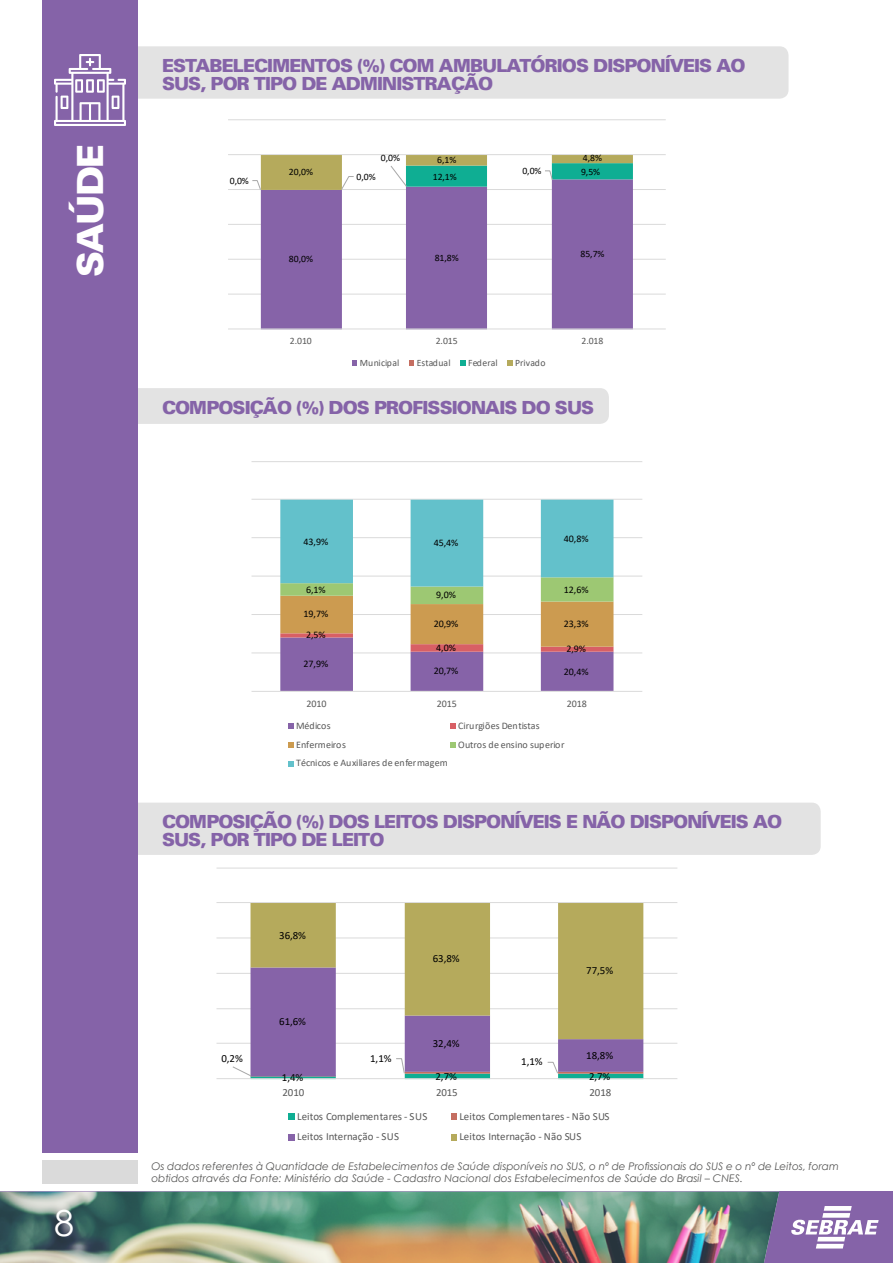
<style>
.page{position:relative;width:893px;height:1263px;background:#fff}
.page>*{position:absolute;margin:0;border:0;box-sizing:border-box;transform-origin:0 0}
.t1{font:900 36px "Univers";letter-spacing:-.05em;color:#fff}
.t2{font:36px "Century Gothic";color:#fff}
.t3{font:900 18px/18px "Univers";letter-spacing:-.05em;color:#8563a8}
.t4{font:10.95px "Calibri";color:#585858}
.t5{font:10.95px "Calibri";letter-spacing:-.005em;color:#000}
.t6{font:italic 10.5px/12px "Century Gothic";color:#575756}
.t7{font:10.05px "Calibri";color:#585858}
.t8{font:10.05px "Calibri";letter-spacing:-.005em;color:#000}
.t9{font:9.75px "Calibri";letter-spacing:-.005em;color:#000}
.t10{font:9.75px "Calibri";letter-spacing:-.005em;color:#585858}
</style>
<div class="page">
<div style="left:138px;top:388px;width:471px;height:36px;background:#e3e3e3"></div>
<div style="left:138px;top:803px;width:683px;height:52px;background:#e3e3e3"></div>
<div style="left:43px;top:0;width:95px;height:1152px;background:#8563a8"></div>
<div style="left:0;top:1192px;width:893px;height:71px;background:#8563a8"></div>
<svg style="left:791px;top:1206px;width:88px;height:42px"></svg>
<img style="left:0;top:1192px;width:779px;height:71px">
<svg style="left:54px;top:46px;width:734px;height:80px"></svg>
<div style="left:43px;top:1160px;width:95px;height:24px;background:#dadada"></div>
<hr style="left:228px;top:294px;width:438px;height:1px;background:#dadada">
<hr style="left:228px;top:259px;width:438px;height:1px;background:#dadada">
<hr style="left:228px;top:224px;width:438px;height:1px;background:#dadada">
<hr style="left:228px;top:189px;width:438px;height:1px;background:#dadada">
<hr style="left:228px;top:154px;width:438px;height:1px;background:#dadada">
<hr style="left:228px;top:119px;width:438px;height:1px;background:#dadada">
<svg style="left:261px;top:191px;width:372px;height:138px;fill:#8663a8"></svg>
<hr style="left:228px;top:329px;width:438px;height:1px;background:#dadada">
<svg style="left:252px;top:155px;width:381px;height:36px"></svg>
<svg style="left:352px;top:360px;width:5px;height:6px"></svg>
<svg style="left:409px;top:360px;width:5px;height:6px"></svg>
<svg style="left:460px;top:360px;width:6px;height:6px"></svg>
<svg style="left:507px;top:360px;width:6px;height:6px"></svg>
<hr style="left:251px;top:652px;width:391px;height:1px;background:#dadada">
<hr style="left:251px;top:614px;width:391px;height:1px;background:#dadada">
<hr style="left:251px;top:576px;width:391px;height:1px;background:#dadada">
<hr style="left:251px;top:537px;width:391px;height:1px;background:#dadada">
<hr style="left:251px;top:499px;width:391px;height:1px;background:#dadada">
<hr style="left:251px;top:461px;width:391px;height:1px;background:#dadada">
<svg style="left:280px;top:500px;width:333px;height:191px"></svg>
<hr style="left:251px;top:691px;width:391px;height:1px;background:#dadada">
<svg style="left:288px;top:723px;width:6px;height:6px"></svg>
<svg style="left:451px;top:723px;width:5px;height:6px"></svg>
<svg style="left:288px;top:742px;width:6px;height:6px"></svg>
<svg style="left:451px;top:742px;width:5px;height:6px"></svg>
<svg style="left:288px;top:761px;width:6px;height:6px"></svg>
<hr style="left:216px;top:1043px;width:461px;height:1px;background:#dadada">
<hr style="left:216px;top:1008px;width:461px;height:1px;background:#dadada">
<hr style="left:216px;top:973px;width:461px;height:1px;background:#dadada">
<hr style="left:216px;top:937px;width:461px;height:1px;background:#dadada">
<hr style="left:216px;top:902px;width:461px;height:1px;background:#dadada">
<hr style="left:216px;top:868px;width:461px;height:1px;background:#dadada">
<svg style="left:250px;top:903px;width:393px;height:64px;fill:#b5aa5c"></svg>
<hr style="left:216px;top:1078px;width:461px;height:1px;background:#dadada">
<svg style="left:232px;top:967px;width:411px;height:112px"></svg>
<div style="left:289px;top:1113px;width:6px;height:7px;background:#0fae93"></div>
<svg style="left:451px;top:1113px;width:5px;height:7px"></svg>
<div style="left:289px;top:1134px;width:6px;height:7px;background:#8663a8"></div>
<svg style="left:451px;top:1134px;width:5px;height:7px"></svg>
<h1 class="t1" style="left:67px;top:277px;width:135px;rotate:-90deg">SAÚDE</h1>
<h1 class="t2" style="left:54px;top:1198px;width:21px">8</h1>
<h2 class="t3" style="left:162px;top:56px;width:585px">ESTABELECIMENTOS (%) COM AMBULATÓRIOS DISPONÍVEIS AO<br>SUS, POR TIPO DE ADMINISTRAÇÃO</h2>
<p class="t9" style="left:230px;top:174px;width:21px">0,0%</p>
<p class="t9" style="left:381px;top:151px;width:21px">0,0%</p>
<p class="t9" style="left:437px;top:153px;width:21px">6,1%</p>
<p class="t9" style="left:583px;top:151px;width:21px">4,8%</p>
<p class="t9" style="left:522px;top:164px;width:21px">0,0%</p>
<p class="t9" style="left:289px;top:165px;width:25px">20,0%</p>
<p class="t9" style="left:581px;top:165px;width:21px">9,5%</p>
<p class="t9" style="left:357px;top:170px;width:21px">0,0%</p>
<p class="t9" style="left:433px;top:170px;width:25px">12,1%</p>
<p class="t9" style="left:289px;top:252px;width:25px">80,0%</p>
<p class="t9" style="left:435px;top:251px;width:25px">81,8%</p>
<p class="t9" style="left:580px;top:247px;width:25px">85,7%</p>
<p class="t10" style="left:290px;top:334px;width:23px">2.010</p>
<p class="t10" style="left:436px;top:334px;width:23px">2.015</p>
<p class="t10" style="left:581px;top:334px;width:23px">2.018</p>
<p class="t10" style="left:360px;top:356px;width:41px">Municipal</p>
<p class="t10" style="left:417px;top:356px;width:35px">Estadual</p>
<p class="t10" style="left:468px;top:356px;width:31px">Federal</p>
<p class="t10" style="left:515px;top:356px;width:32px">Privado</p>
<h2 class="t3" style="left:162px;top:398px;width:434px">COMPOSIÇÃO (%) DOS PROFISSIONAIS DO SUS</h2>
<p class="t8" style="left:304px;top:534px;width:26px">43,9%</p>
<p class="t8" style="left:434px;top:536px;width:26px">45,4%</p>
<p class="t8" style="left:564px;top:531px;width:26px">40,8%</p>
<p class="t8" style="left:306px;top:582px;width:21px">6,1%</p>
<p class="t8" style="left:436px;top:588px;width:21px">9,0%</p>
<p class="t8" style="left:564px;top:582px;width:26px">12,6%</p>
<p class="t8" style="left:304px;top:607px;width:26px">19,7%</p>
<p class="t8" style="left:306px;top:628px;width:21px">2,5%</p>
<p class="t8" style="left:304px;top:657px;width:26px">27,9%</p>
<p class="t8" style="left:434px;top:616px;width:26px">20,9%</p>
<p class="t8" style="left:564px;top:617px;width:26px">23,3%</p>
<p class="t8" style="left:436px;top:640px;width:21px">4,0%</p>
<p class="t8" style="left:566px;top:642px;width:21px">2,9%</p>
<p class="t8" style="left:434px;top:664px;width:26px">20,7%</p>
<p class="t8" style="left:564px;top:664px;width:26px">20,4%</p>
<p class="t7" style="left:307px;top:696px;width:22px">2010</p>
<p class="t7" style="left:437px;top:696px;width:22px">2015</p>
<p class="t7" style="left:567px;top:696px;width:22px">2018</p>
<p class="t7" style="left:296px;top:718px;width:36px">Médicos</p>
<p class="t7" style="left:458px;top:718px;width:83px">Cirurgiões Dentistas</p>
<p class="t7" style="left:296px;top:737px;width:51px">Enfermeiros</p>
<p class="t7" style="left:458px;top:737px;width:108px">Outros de ensino superior</p>
<p class="t7" style="left:296px;top:756px;width:153px">Técnicos e Auxiliares de enfermagem</p>
<h2 class="t3" style="left:162px;top:812px;width:622px">COMPOSIÇÃO (%) DOS LEITOS DISPONÍVEIS E NÃO DISPONÍVEIS AO<br>SUS, POR TIPO DE LEITO</h2>
<p class="t5" style="left:279px;top:927px;width:28px">36,8%</p>
<p class="t5" style="left:279px;top:1014px;width:28px">61,6%</p>
<p class="t5" style="left:433px;top:951px;width:28px">63,8%</p>
<p class="t5" style="left:433px;top:1036px;width:28px">32,4%</p>
<p class="t5" style="left:221px;top:1050px;width:23px">0,2%</p>
<p class="t5" style="left:370px;top:1050px;width:23px">1,1%</p>
<p class="t5" style="left:521px;top:1054px;width:23px">1,1%</p>
<p class="t5" style="left:586px;top:963px;width:28px">77,5%</p>
<p class="t5" style="left:586px;top:1048px;width:28px">18,8%</p>
<p class="t5" style="left:282px;top:1069px;width:23px">1,4%</p>
<p class="t5" style="left:435px;top:1068px;width:23px">2,7%</p>
<p class="t5" style="left:589px;top:1068px;width:23px">2,7%</p>
<p class="t4" style="left:282px;top:1084px;width:23px">2010</p>
<p class="t4" style="left:436px;top:1084px;width:23px">2015</p>
<p class="t4" style="left:589px;top:1084px;width:23px">2018</p>
<p class="t4" style="left:297px;top:1108px;width:132px">Leitos Complementares - SUS</p>
<p class="t4" style="left:459px;top:1108px;width:152px">Leitos Complementares - Não SUS</p>
<p class="t4" style="left:297px;top:1129px;width:104px">Leitos Internação - SUS</p>
<p class="t4" style="left:459px;top:1129px;width:124px">Leitos Internação - Não SUS</p>
<p class="t6" style="left:151px;top:1160px;width:689px">Os dados referentes à Quantidade de Estabelecimentos de Saúde disponíveis no SUS, o nº de Profissionais do SUS e o nº de Leitos, foram obtidos através da Fonte: Ministério da Saúde - Cadastro Nacional dos Estabelecimentos de Saúde do Brasil – CNES.</p>
</div>
